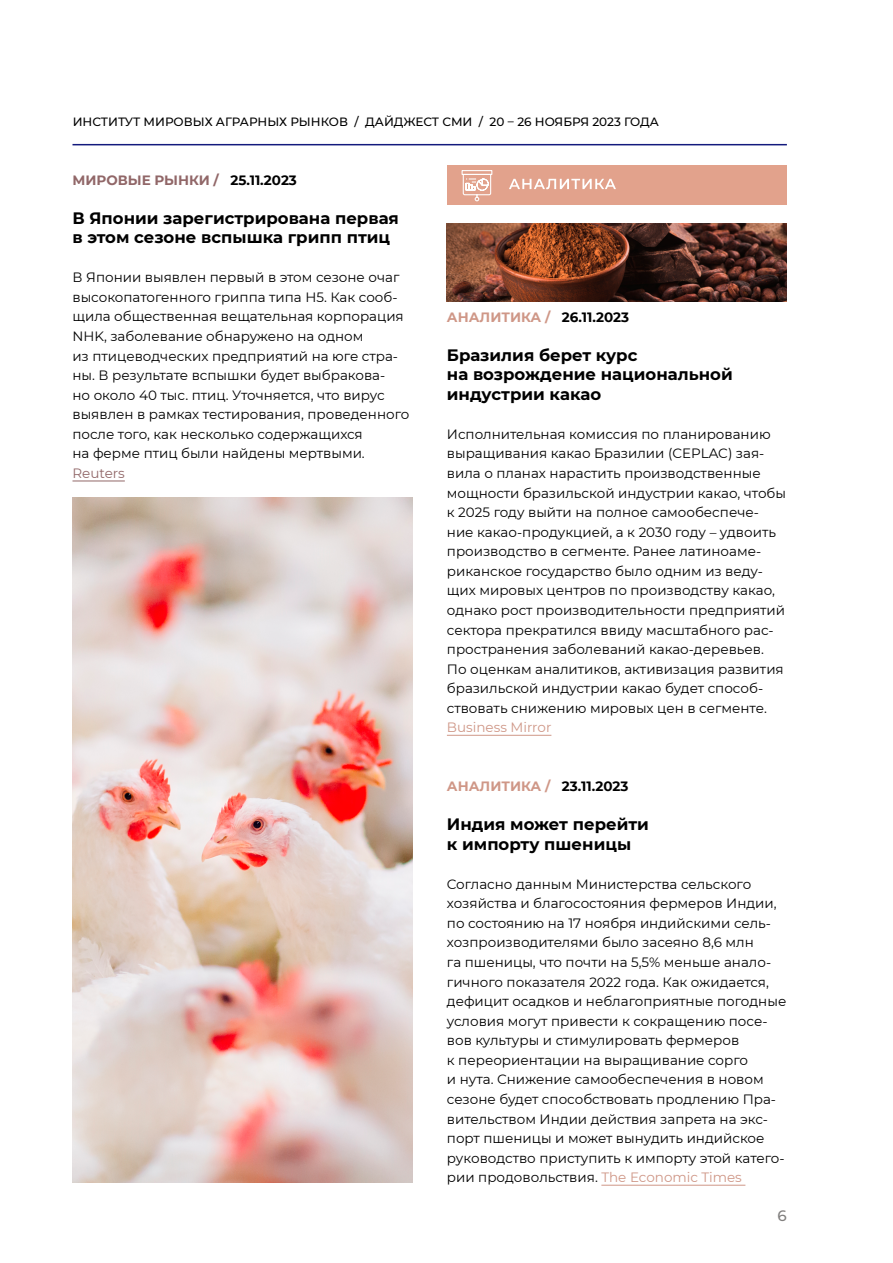
<style>
.page{position:relative;width:893px;height:1263px;background:#fff}
.page>*{position:absolute;margin:0;border:0;box-sizing:border-box;transform-origin:0 0}
.t1{font:700 16.5px/19.5px "Montserrat";color:#000}
.t2{font:500 15px "Montserrat";color:#817f7e}
.t3{font:13.5px/19.5px "Montserrat";color:#000}
.t4{font:700 13.5px "Montserrat";color:#cf9787}
.t5{font:700 13.5px "Montserrat";color:#916768}
.t6{font:13.5px "Montserrat";color:#cf9787}
.t7{font:13.5px "Montserrat";color:#916768}
.t8{font:500 12px "Montserrat";color:#000}
.s1{color:#000}
.s2{color:#cf9787}
</style>
<div class="page">
<hr style="left:72px;top:144px;width:715px;height:1px;background:#131a7d">
<hr style="left:601px;top:1185px;width:144px;height:1px;background:#cf9787">
<img style="left:446px;top:224px;width:341px;height:78px">
<img style="left:72px;top:497px;width:340px;height:685px">
<hr style="left:447px;top:735px;width:104px;height:1px;background:#cf9787">
<div style="left:447px;top:165px;width:340px;height:39px;background:#e2a28c"></div>
<svg style="left:509px;top:179px;width:107px;height:10px"></svg>
<svg style="left:461px;top:170px;width:32px;height:32px"></svg>
<hr style="left:72px;top:481px;width:53px;height:1px;background:#916768">
<p class="t8" style="left:73px;top:113px;width:588px">ИНСТИТУТ МИРОВЫХ АГРАРНЫХ РЫНКОВ / ДАЙДЖЕСТ СМИ / 20 – 26 НОЯБРЯ 2023 ГОДА</p>
<p class="t5" style="left:72px;top:170px;width:226px">МИРОВЫЕ РЫНКИ / <span class="s1">25.11.2023</span></p>
<p class="t1" style="left:72px;top:207px;width:328px">В Японии зарегистрирована первая в этом сезоне вспышка грипп птиц</p>
<p class="t3" style="left:72px;top:267px;width:338px">В Японии выявлен первый в этом сезоне очаг высокопатогенного гриппа типа H5. Как сооб&shy;щила общественная вещательная корпорация NHK, заболевание обнаружено на одном<br>из птицеводческих предприятий на юге стра&shy;ны. В результате вспышки будет выбракова-<br>но около 40 тыс. птиц. Уточняется, что вирус выявлен в рамках тестирования, проведенного после того, как несколько содержащихся<br>на ферме птиц были найдены мертвыми.</p>
<p class="t7" style="left:72px;top:464px;width:54px">Reuters</p>
<p class="t4" style="left:447px;top:307px;width:184px">АНАЛИТИКА / <span class="s1">26.11.2023</span></p>
<p class="t1" style="left:447px;top:344px;width:280px">Бразилия берет курс<br>на возрождение национальной индустрии какао</p>
<p class="t3" style="left:447px;top:424px;width:341px">Исполнительная комиссия по планированию выращивания какао Бразилии (CEPLAC) зая&shy;вила о планах нарастить производственные мощности бразильской индустрии какао, чтобы к 2025 году выйти на полное самообеспече&shy;ние какао-продукцией , а к 2030 году – удвоить производство в сегменте. Ранее латиноаме&shy;риканское государство было одним из веду&shy;щих мировых центров по производству какао, однако рост производительности предприятий сектора прекратился ввиду масштабного рас&shy;пространения заболеваний какао-деревьев.<br>По оценкам аналитиков, активизация развития бразильской индустрии какао будет способ&shy;ствовать снижению мировых цен в сегменте.</p>
<p class="t6" style="left:447px;top:718px;width:106px">Business Mirror</p>
<p class="t4" style="left:447px;top:776px;width:183px">АНАЛИТИКА / <span class="s1">23.11.2023</span></p>
<p class="t1" style="left:447px;top:814px;width:204px">Индия может перейти к импорту пшеницы</p>
<p class="t3" style="left:447px;top:874px;width:341px">Согласно данным Министерства сельского хозяй ства и благосостояния фермеров Индии, по состоянию на 17 ноября индийскими сель&shy;хозпроизводителями было засеяно 8,6 млн<br>га пшеницы, что почти на 5,5% меньше анало&shy;гичного показателя 2022 года. Как ожидается, дефицит осадков и неблагоприятные погодные условия могут привести к сокращению посе&shy;вов культуры и стимулировать фермеров<br>к переориентации на выращивание сорго<br>и нута. Снижение самообеспечения в новом сезоне будет способствовать продлению Пра&shy;вительством Индии дей ствия запрета на экс&shy;порт пшеницы и может вынудить индийское руководство приступить к импорту этой катего&shy;рии продовольствия. <span class="s2">The Economic Times</span></p>
<p class="t2" style="left:777px;top:1205px;width:11px">6</p>
</div>
